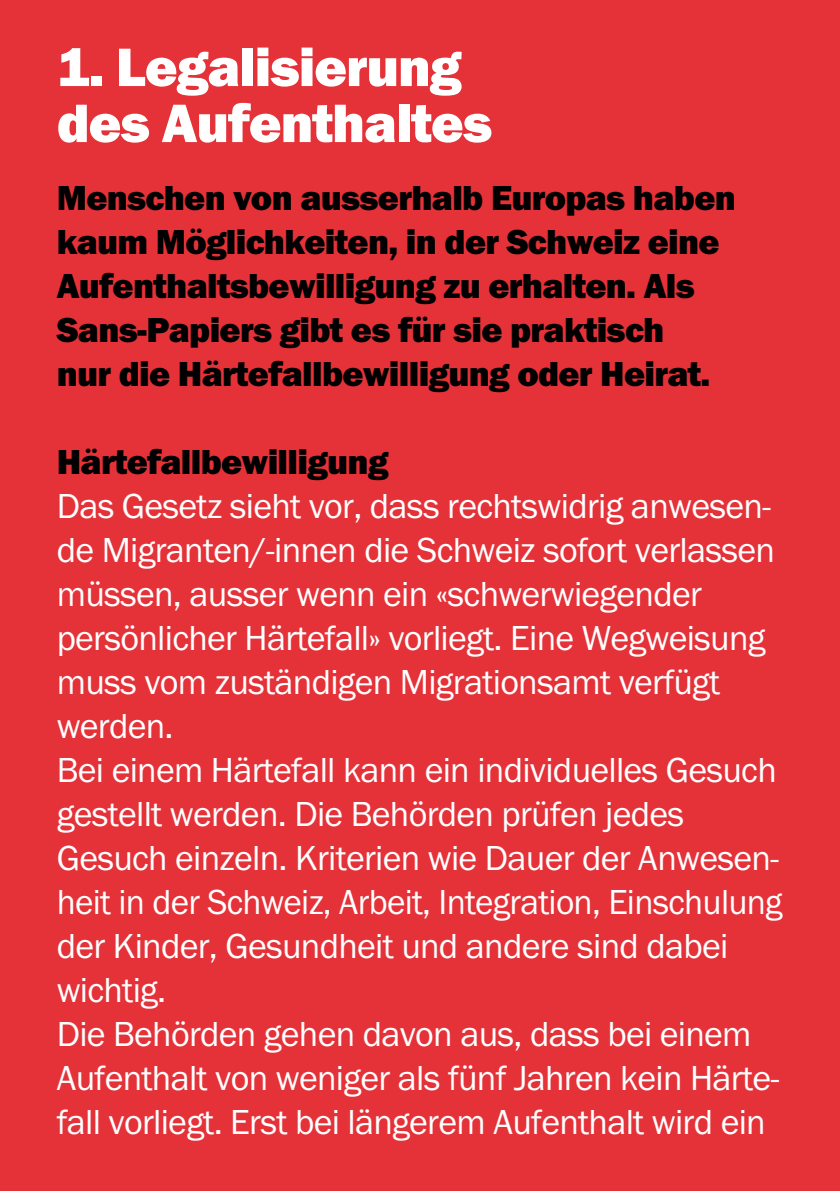
<style>
.page{position:relative;width:840px;height:1191px;background:#fff}
.page>*{position:absolute;margin:0;border:0;box-sizing:border-box;transform-origin:0 0}
.t1{font:56px/56px "Franklin Got URWT Hea";letter-spacing:-.02em;color:#fff}
.t2{font:36px/44px "Franklin Got URWT Boo";letter-spacing:-.02em;color:#fff}
.t3{font:36px/44px "Franklin Got URWT Hea";letter-spacing:-.02em;color:#000}
</style>
<div class="page">
<div style="left:0;top:0;width:839px;height:1191px;background:#e53138"></div>
<h1 class="t1" style="left:57px;top:39px;width:437px">1. Legalisierung des Aufenthaltes</h1>
<p class="t3" style="left:57px;top:176px;width:680px">Menschen von ausserhalb Europas haben kaum Möglichkeiten, in der Schweiz eine Aufenthaltsbewilligung zu erhalten. Als Sans-Papiers gibt es für sie praktisch<br>nur die Härtefallbewilligung oder Heirat.</p>
<p class="t3" style="left:57px;top:440px;width:333px">Härtefallbewilligung</p>
<p class="t2" style="left:57px;top:485px;width:727px">Das Gesetz sieht vor, dass rechtswidrig anwesen&shy;de Migranten/-innen die Schweiz sofort verlassen müssen, ausser wenn ein «schwerwiegender persönlicher Härtefall» vorliegt. Eine Wegweisung muss vom zuständigen Migrationsamt verfügt werden.<br>Bei einem Härtefall kann ein individuelles Gesuch gestellt werden. Die Behörden prüfen jedes Gesuch einzeln. Kriterien wie Dauer der Anwesen&shy;heit in der Schweiz, Arbeit, Integration, Einschulung der Kinder, Gesundheit und andere sind dabei wichtig.<br>Die Behörden gehen davon aus, dass bei einem Aufenthalt von weniger als fünf Jahren kein Härte&shy;fall vorliegt. Erst bei längerem Aufenthalt wird ein</p>
</div>
